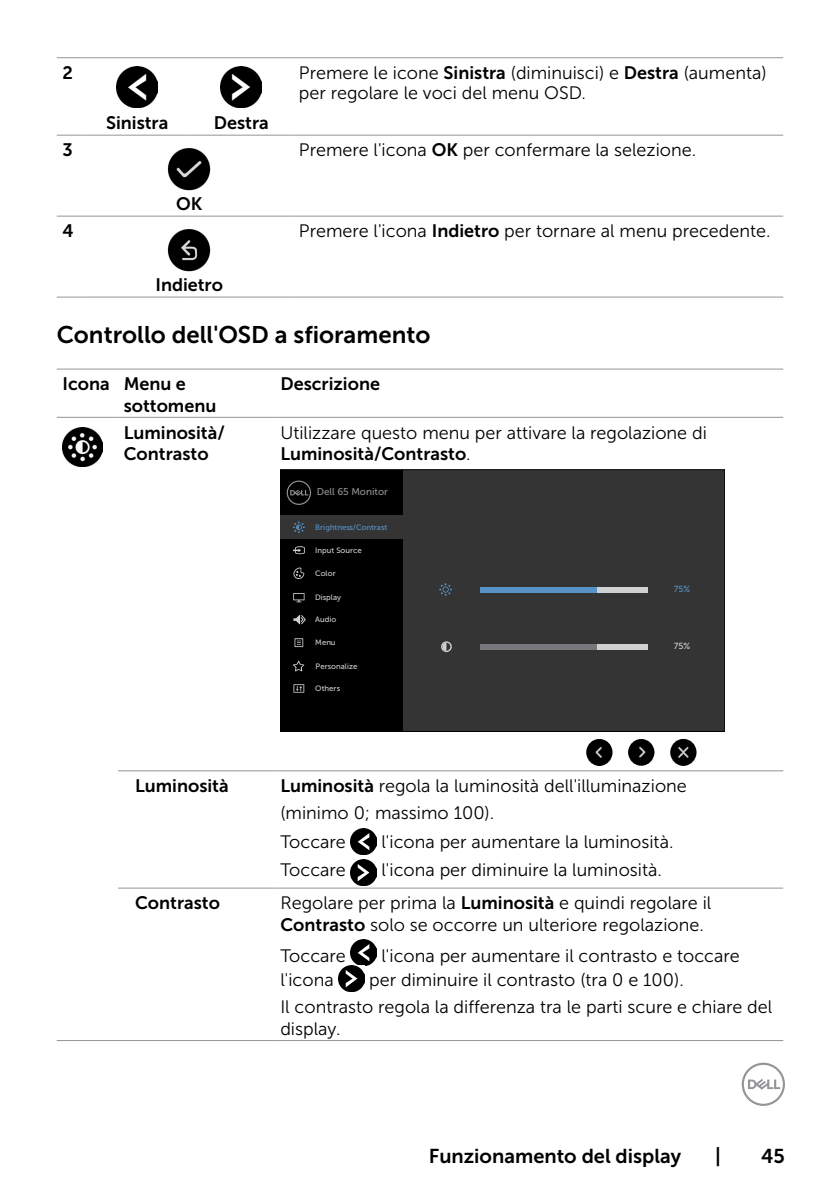
<style>
.page{position:relative;width:840px;height:1191px;background:#fff}
.page>*{position:absolute;margin:0;border:0;box-sizing:border-box;transform-origin:0 0}
.t1{font:24px "Museo Sans For Dell 700";color:#000}
.t2{font:20px "Museo Sans For Dell 700";color:#000}
.t3{font:18px/27.2px "Museo Sans For Dell 300";color:#000}
.t4{font:18px/21.6px "Museo Sans For Dell 700";color:#000}
.t5{font:9.8px "Museo Sans For Dell 500";color:#8f9093}
.t6{font:8.8px "Museo Sans For Dell 500";color:#5793c6}
.t7{font:8.8px "Museo Sans For Dell 500";color:#d0d1d2}
.t8{font:7.8px "Museo Sans For Dell 500";color:#d0d1d2}
.t9{font:7.8px "Museo Sans For Dell 500";color:#5793c6}
.s1{font-family:"Museo Sans For Dell 700"}
.s2{font-family:"Museo Sans For Dell 300"}
</style>
<div class="page">
<svg style="left:741px;top:1062px;width:43px;height:44px"></svg>
<svg style="left:57px;top:57px;width:28px;height:1px"></svg>
<hr style="left:85px;top:57px;width:104px;height:1px;background:#939598">
<hr style="left:189px;top:57px;width:104px;height:1px;background:#939598">
<hr style="left:293px;top:57px;width:489px;height:1px;background:#939598">
<svg style="left:57px;top:135px;width:28px;height:1px"></svg>
<hr style="left:85px;top:135px;width:104px;height:1px;background:#939598">
<hr style="left:189px;top:135px;width:104px;height:1px;background:#939598">
<hr style="left:293px;top:135px;width:489px;height:1px;background:#939598">
<svg style="left:57px;top:216px;width:28px;height:1px"></svg>
<svg style="left:57px;top:297px;width:28px;height:1px"></svg>
<hr style="left:85px;top:216px;width:104px;height:1px;background:#939598">
<hr style="left:189px;top:216px;width:104px;height:1px;background:#939598">
<hr style="left:85px;top:297px;width:104px;height:1px;background:#939598">
<hr style="left:189px;top:297px;width:104px;height:1px;background:#939598">
<hr style="left:293px;top:216px;width:489px;height:1px;background:#939598">
<hr style="left:293px;top:297px;width:489px;height:1px;background:#939598">
<img style="left:117px;top:67px;width:40px;height:41px">
<img style="left:221px;top:67px;width:40px;height:41px">
<img style="left:167px;top:148px;width:44px;height:42px">
<img style="left:167px;top:229px;width:44px;height:42px">
<hr style="left:57px;top:417px;width:61px;height:1px;background:#939598">
<hr style="left:118px;top:417px;width:156px;height:1px;background:#939598">
<hr style="left:274px;top:417px;width:508px;height:1px;background:#939598">
<hr style="left:57px;top:369px;width:61px;height:1px;background:#939598">
<hr style="left:118px;top:369px;width:156px;height:1px;background:#939598">
<hr style="left:274px;top:369px;width:508px;height:1px;background:#939598">
<hr style="left:118px;top:770px;width:156px;height:1px;background:#939598">
<hr style="left:274px;top:770px;width:508px;height:1px;background:#939598">
<hr style="left:118px;top:887px;width:156px;height:1px;background:#939598">
<hr style="left:274px;top:887px;width:508px;height:1px;background:#939598">
<hr style="left:57px;top:1040px;width:61px;height:1px;background:#939598">
<hr style="left:118px;top:1040px;width:156px;height:1px;background:#939598">
<hr style="left:274px;top:1040px;width:508px;height:1px;background:#939598">
<img style="left:62px;top:427px;width:40px;height:40px">
<div style="left:280px;top:469px;width:444px;height:262px;background:#343435"></div>
<div style="left:280px;top:469px;width:122px;height:262px;background:#000"></div>
<div style="left:280px;top:516px;width:122px;height:23px;background:#343435"></div>
<div style="left:479px;top:586px;width:168px;height:6px;background:#d0d1d2"></div>
<div style="left:479px;top:644px;width:168px;height:5px;background:#d0d1d2"></div>
<div style="left:479px;top:586px;width:117px;height:6px;background:#5793c6"></div>
<svg style="left:293px;top:521px;width:11px;height:12px"></svg>
<svg style="left:439px;top:583px;width:12px;height:13px"></svg>
<svg style="left:441px;top:641px;width:10px;height:11px"></svg>
<svg style="left:286px;top:480px;width:25px;height:25px"></svg>
<div style="left:479px;top:644px;width:117px;height:5px;background:#77787b"></div>
<svg style="left:293px;top:546px;width:11px;height:8px"></svg>
<svg style="left:293px;top:567px;width:11px;height:12px"></svg>
<svg style="left:293px;top:593px;width:11px;height:9px"></svg>
<svg style="left:294px;top:638px;width:9px;height:9px"></svg>
<svg style="left:293px;top:684px;width:11px;height:8px"></svg>
<svg style="left:293px;top:614px;width:13px;height:11px"></svg>
<svg style="left:293px;top:660px;width:11px;height:11px"></svg>
<img style="left:670px;top:739px;width:26px;height:26px">
<img style="left:628px;top:739px;width:26px;height:26px">
<img style="left:586px;top:739px;width:26px;height:26px">
<img style="left:350px;top:828px;width:26px;height:26px">
<img style="left:350px;top:859px;width:26px;height:26px">
<img style="left:350px;top:940px;width:26px;height:25px">
<img style="left:338px;top:965px;width:26px;height:26px">
<p class="t4" style="left:62px;top:62px;width:12px">2</p>
<p class="t3" style="left:299px;top:63px;width:469px;line-height:20px">Premere le icone <span class="s1">Sinistra</span> (diminuisci) e <span class="s1">Destra</span> (aumenta) per regolare le voci del menu OSD.</p>
<p class="t4" style="left:106px;top:112px;width:64px">Sinistra</p>
<p class="t4" style="left:214px;top:112px;width:56px">Destra</p>
<p class="t4" style="left:62px;top:139px;width:12px">3</p>
<p class="t3" style="left:299px;top:136px;width:398px">Premere l'icona <span class="s1">OK</span> per confermare la selezione.</p>
<p class="t4" style="left:176px;top:193px;width:28px">OK</p>
<p class="t4" style="left:62px;top:220px;width:13px">4</p>
<p class="t3" style="left:299px;top:217px;width:473px">Premere l'icona <span class="s1">Indietro</span> per tornare al menu precedente.</p>
<p class="t4" style="left:155px;top:274px;width:69px">Indietro</p>
<h1 class="t1" style="left:57px;top:321px;width:375px">Controllo dell'OSD a sfioramento</h1>
<p class="t4" style="left:124px;top:373px;width:94px;text-indent:-61px">Icona Menu e sottomenu</p>
<p class="t4" style="left:280px;top:373px;width:101px">Descrizione</p>
<p class="t4" style="left:124px;top:422px;width:102px">Luminosità/<br>Contrasto</p>
<p class="t3" style="left:280px;top:419px;width:428px">Utilizzare questo menu per attivare la regolazione di</p>
<p class="t4" style="left:280px;top:443px;width:192px">Luminosità/Contrasto<span class="s2">.</span></p>
<p class="t5" style="left:316px;top:486px;width:73px">Dell 65 Monitor</p>
<p class="t9" style="left:315px;top:523px;width:73px">Brightness/Contrast</p>
<p class="t8" style="left:315px;top:546px;width:48px">Input Source</p>
<p class="t8" style="left:315px;top:569px;width:22px">Color</p>
<p class="t8" style="left:315px;top:593px;width:27px">Display</p>
<p class="t8" style="left:315px;top:615px;width:23px">Audio</p>
<p class="t8" style="left:315px;top:638px;width:22px">Menu</p>
<p class="t8" style="left:315px;top:662px;width:43px">Personalize</p>
<p class="t8" style="left:315px;top:684px;width:26px">Others</p>
<p class="t6" style="left:673px;top:584px;width:18px">75%</p>
<p class="t7" style="left:673px;top:641px;width:18px">75%</p>
<p class="t4" style="left:135px;top:774px;width:95px">Luminosità</p>
<p class="t3" style="left:280px;top:772px;width:408px"><span class="s1">Luminosità</span> regola la luminosità dell'illuminazione (minimo 0; massimo 100).</p>
<p class="t3" style="left:280px;top:828px;width:67px">Toccare</p>
<p class="t3" style="left:381px;top:828px;width:293px">l'icona per aumentare la luminosità.</p>
<p class="t3" style="left:280px;top:856px;width:67px">Toccare</p>
<p class="t3" style="left:381px;top:856px;width:282px">l'icona per diminuire la luminosità.</p>
<p class="t4" style="left:135px;top:892px;width:86px">Contrasto</p>
<p class="t3" style="left:280px;top:892px;width:432px;line-height:21.6px">Regolare per prima la <span class="s1">Luminosità</span> e quindi regolare il<br><span class="s1">Contrasto</span> solo se occorre un ulteriore regolazione.</p>
<p class="t3" style="left:280px;top:942px;width:67px">Toccare</p>
<p class="t3" style="left:381px;top:942px;width:359px">l'icona per aumentare il contrasto e toccare</p>
<p class="t3" style="left:280px;top:966px;width:55px">l'icona</p>
<p class="t3" style="left:280px;top:966px;width:493px;text-align:center">per diminuire il contrasto (tra 0 e 100).<br>Il contrasto regola la differenza tra le parti scure e chiare del</p>
<p class="t3" style="left:280px;top:1015px;width:62px">display.</p>
<p class="t2" style="left:428px;top:1144px;width:254px">Funzionamento del display</p>
<p class="t2" style="left:715px;top:1144px;width:7px">|</p>
<p class="t2" style="left:760px;top:1144px;width:25px">45</p>
</div>
